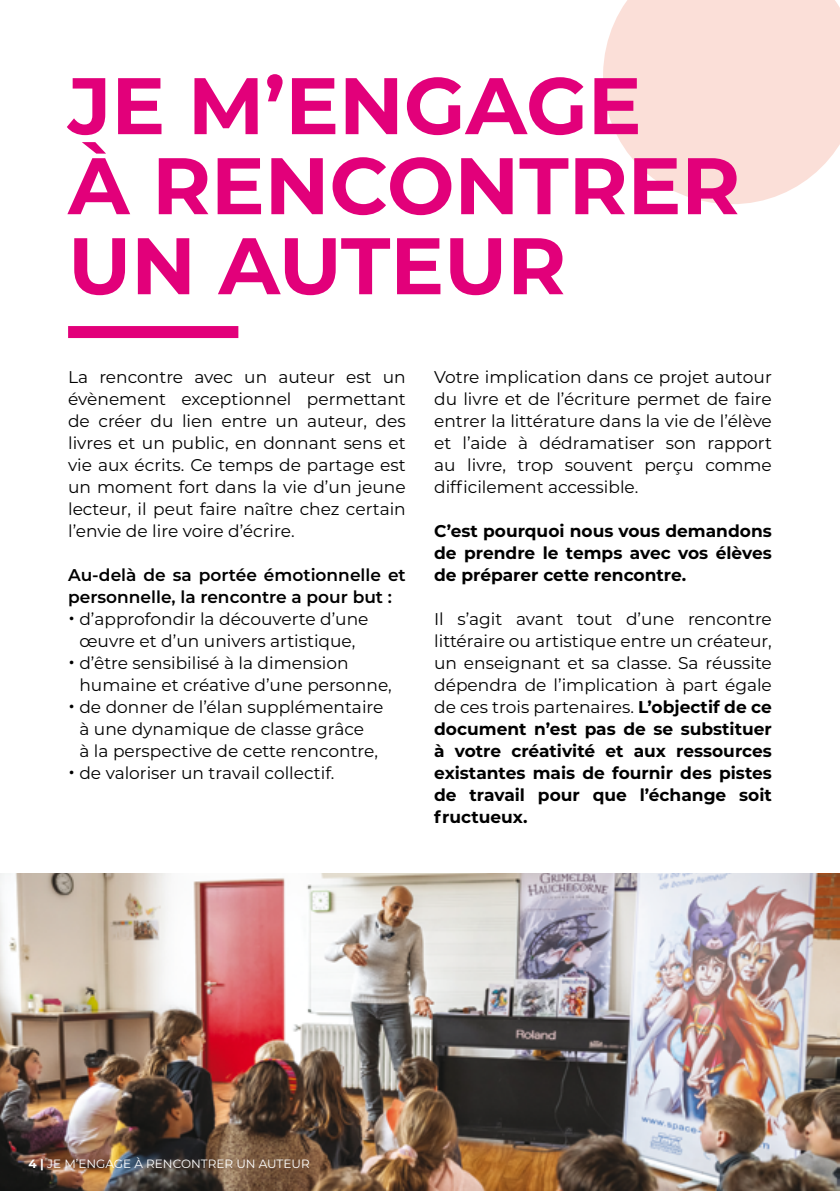
<style>
.page{position:relative;width:840px;height:1191px;background:#fff}
.page>*{position:absolute;margin:0;border:0;box-sizing:border-box;transform-origin:0 0}
.t1{font:700 80px/80px "Montserrat";color:#e2007a}
.t2{font:17px/22px "Montserrat";color:#000;text-align:justify}
.t3{font:700 17px/22px "Montserrat";color:#000;text-align:justify}
.t4{font:600 17px/22px "Montserrat";color:#000}
.t5{font:12px "Montserrat";color:#fff}
.s1{font-size:24px}
.s2{font-weight:700}
</style>
<div class="page">
<svg style="left:603px;top:0;width:236px;height:204px;background:#fbe3dc"></svg>
<img style="left:0;top:873px;width:839px;height:318px">
<div style="left:68px;top:326px;width:170px;height:12px;background:#e2007a"></div>
<h1 class="t1" style="left:68px;top:62px;width:673px">JE M’ENGAGE<br>À RENCONTRER<br>UN AUTEUR</h1>
<p class="t2" style="left:68px;top:365px;width:339px">La rencontre avec un auteur est un évènement exceptionnel permettant de créer du lien entre un auteur, des livres et un public, en donnant sens et vie aux écrits. Ce temps de partage est un moment fort dans la vie d’un jeune lecteur, il peut faire naître chez certain l’envie de lire voire d’écrire.</p>
<p class="t4" style="left:68px;top:563px;width:339px">Au-delà de sa portée émotionnelle et personnelle, la rencontre a pour but :</p>
<p class="t2" style="left:68px;top:607px;width:302px;text-align:center"><span class="s1">•</span> d’approfondir la découverte d’une œuvre et d’un univers artistique,</p>
<p class="t2" style="left:79px;top:651px;width:314px;text-indent:-11px"><span class="s1">•</span> d’être sensibilisé à la dimension humaine et créative d’une personne,</p>
<p class="t2" style="left:68px;top:695px;width:317px;text-align:center"><span class="s1">•</span> de donner de l’élan supplémentaire à une dynamique de classe grâce<br>à la perspective de cette rencontre,</p>
<p class="t2" style="left:68px;top:761px;width:268px"><span class="s1">•</span> de valoriser un travail collectif.</p>
<p class="t2" style="left:434px;top:365px;width:339px">Votre implication dans ce projet autour du livre et de l’écriture permet de faire entrer la littérature dans la vie de l’élève et l’aide à dédramatiser son rapport au livre, trop souvent perçu comme difficilement accessible.</p>
<p class="t3" style="left:434px;top:519px;width:339px">C’est pourquoi nous vous demandons de prendre le temps avec vos élèves de préparer cette rencontre.</p>
<p class="t2" style="left:434px;top:607px;width:339px">Il s’agit avant tout d’une rencontre littéraire ou artistique entre un créateur, un enseignant et sa classe. Sa réussite dépendra de l’implication à part égale de ces trois partenaires. <span class="s2">L’objectif de ce document n’est pas de se substituer à votre créativité et aux ressources existantes mais de fournir des pistes de travail pour que l’échange soit fructueux.</span></p>
<p class="t5" style="left:28px;top:1156px;width:283px"><span class="s2">4 |</span> JE M’ENGAGE À RENCONTRER UN AUTEUR</p>
</div>
